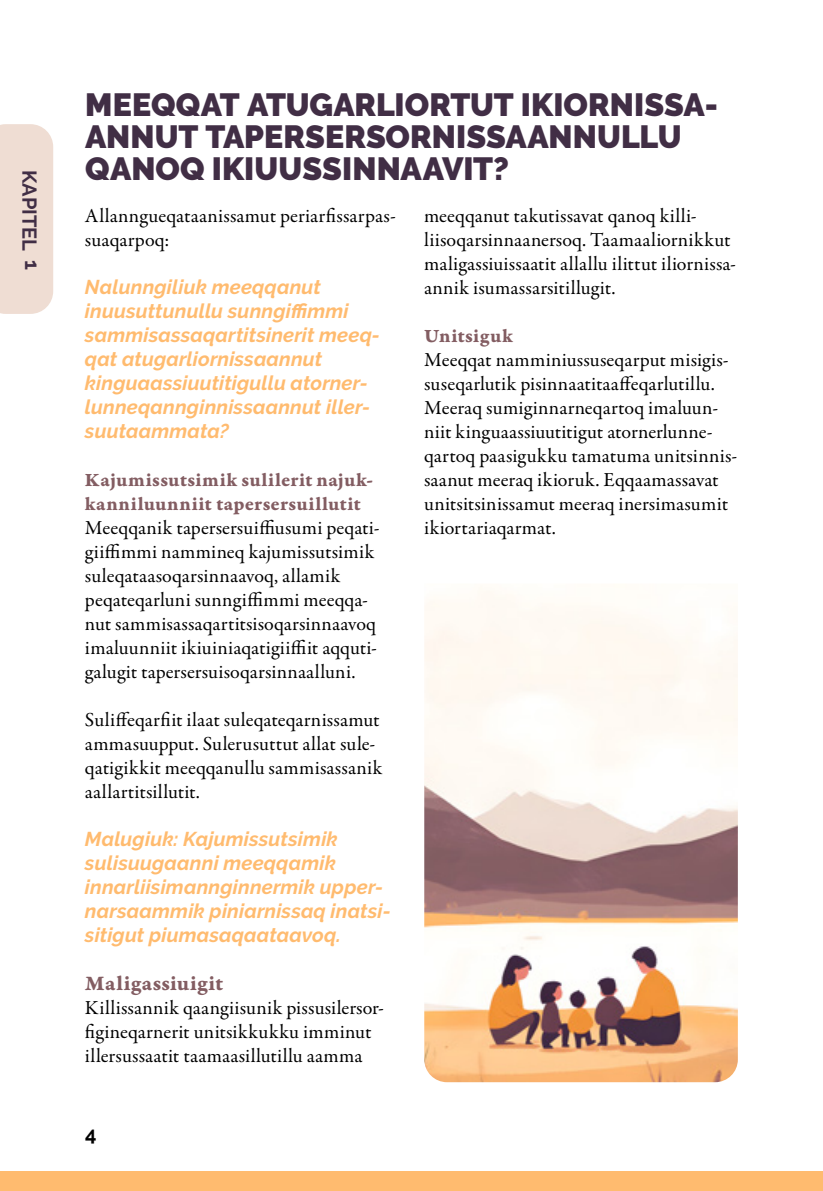
<style>
.page{position:relative;width:823px;height:1191px;background:#fff}
.page>*{position:absolute;margin:0;border:0;box-sizing:border-box;transform-origin:0 0}
.t1{font:900 32px/32px "Raleway";color:#412e45}
.t2{font:22px "Garamond Premr Pro Bd Capt";letter-spacing:.015em;color:#835d62}
.t3{font:20px/24px "Garamond Premr Pro";letter-spacing:.005em;color:#000}
.t4{font:italic 700 20px/24px "Raleway";letter-spacing:.01em;color:#ffbb6f}
.t5{font:20px/24px "Garamond Premr Pro Bd Capt";letter-spacing:.02em;color:#835d62}
.t6{font:700 20px "Raleway";color:#412e45}
.t7{font:700 20px "Raleway";color:#000}
</style>
<div class="page">
<div style="left:0;top:124px;width:53px;height:190px;background:#efddd3"></div>
<img style="left:424px;top:586px;width:313px;height:496px">
<div style="left:0;top:1171px;width:822px;height:20px;background:#ffbb6f"></div>
<p class="t6" style="left:41px;top:170px;width:101px;rotate:90deg">KAPITEL 1</p>
<h1 class="t1" style="left:85px;top:89px;width:634px">MEEQQAT ATUGARLIORTUT IKIORNISSA-<br>ANNUT TAPERSERSORNISSAANNULLU<br>QANOQ IKIUUSSINNAAVIT?</h1>
<p class="t3" style="left:85px;top:204px;width:312px">Allanngueqataanissamut periarfissarpas&shy;suaqarpoq:</p>
<p class="t4" style="left:85px;top:275px;width:296px">Nalunngiliuk meeqqanut inuusuttunullu sunngiffimmi sammisassaqartitsinerit meeq&shy;qat atugarliornissaannut kinguaassiuutitigullu atorner&shy;lunneqannginnissaannut iller&shy;suutaammata?</p>
<p class="t5" style="left:85px;top:468px;width:290px">Kajumissutsimik sulilerit najuk&shy;kanniluunniit tapersersuillutit</p>
<p class="t3" style="left:85px;top:516px;width:296px">Meeqqanik tapersersuiffiusumi peqati&shy;giiffimmi nammineq kajumissutsimik suleqataasoqarsinnaavoq, allamik peqateqarluni sunngiffimmi meeqqa&shy;nut sammisassaqartitsisoqarsinnaavoq imaluunniit ikiuiniaqatigiiffiit aqquti&shy;galugit tapersersuisoqarsinnaalluni.</p>
<p class="t3" style="left:85px;top:708px;width:299px">Suliffeqarfiit ilaat suleqateqarnissamut ammasuupput. Sulerusuttut allat sule&shy;qatigikkit meeqqanullu sammisassanik aallartitsillutit.</p>
<p class="t4" style="left:85px;top:827px;width:307px">Malugiuk: Kajumissutsimik sulisuugaanni meeqqamik innarliisimannginnermik upper&shy;narsaammik piniarnissaq inatsi&shy;sitigut piumasaqaataavoq.</p>
<p class="t2" style="left:85px;top:969px;width:140px">Maligassiuigit</p>
<p class="t3" style="left:85px;top:996px;width:300px">Killissannik qaangiisunik pissusilersor&shy;figineqarnerit unitsikkukku imminut illersussaatit taamaasillutillu aamma</p>
<p class="t7" style="left:85px;top:1122px;width:13px">4</p>
<p class="t3" style="left:424px;top:204px;width:313px">meeqqanut takutissavat qanoq killi&shy;liisoqarsinnaanersoq. Taamaaliornikkut maligassiuissaatit allallu ilittut iliornissa&shy;annik isumassarsitillugit.</p>
<p class="t5" style="left:424px;top:324px;width:90px">Unitsiguk</p>
<p class="t3" style="left:424px;top:348px;width:314px">Meeqqat namminiussuseqarput misigis&shy;suseqarlutik pisinnaatitaaffeqarlutillu.<br>Meeraq sumiginnarneqartoq imaluun&shy;niit kinguaassiuutitigut atornerlunne&shy;qartoq paasigukku tamatuma unitsinnis&shy;saanut meeraq ikioruk. Eqqaamassavat unitsitsinissamut meeraq inersimasumit ikiortariaqarmat.</p>
</div>
